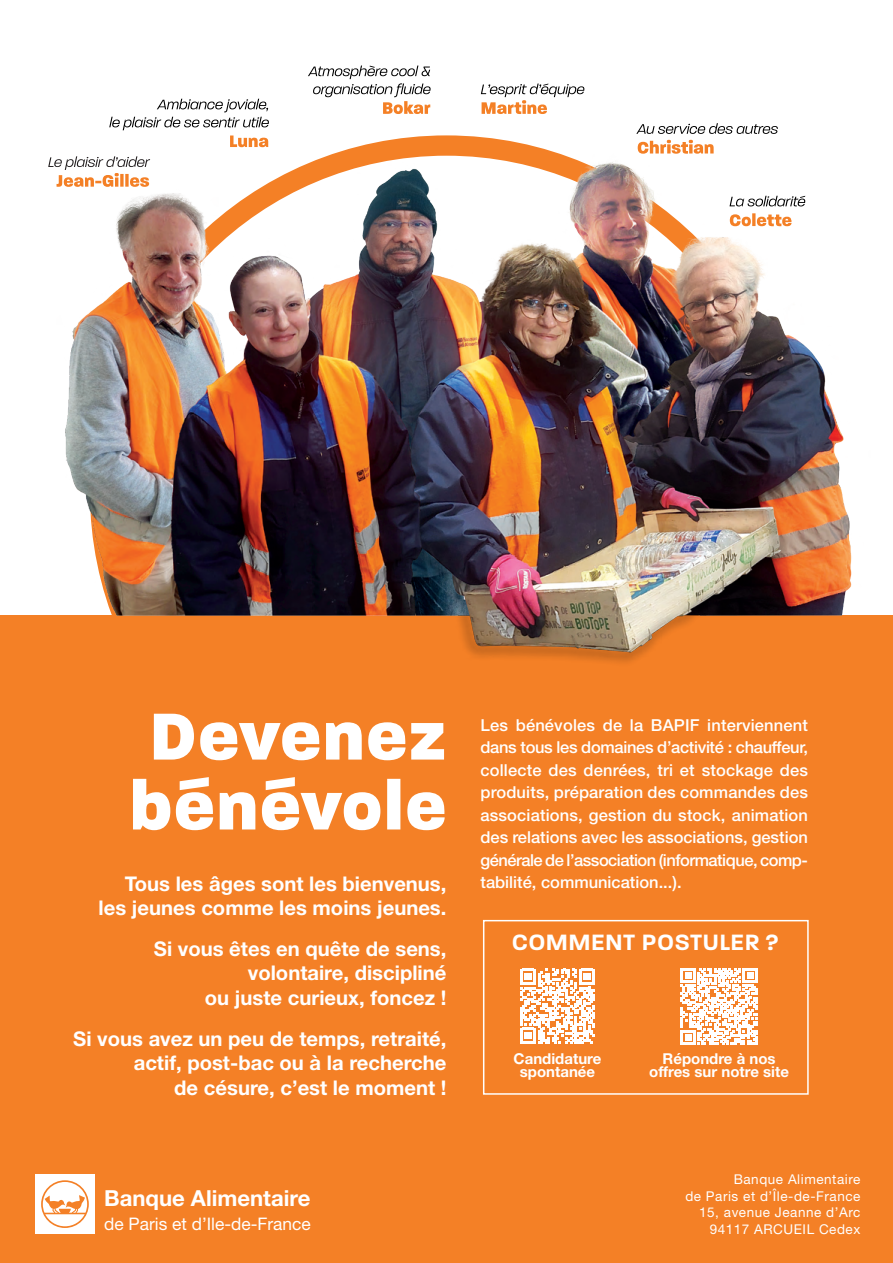
<style>
.page{position:relative;width:893px;height:1263px;background:#fff}
.page>*{position:absolute;margin:0;border:0;box-sizing:border-box;transform-origin:0 0}
.t1{font:600 24px "Paralucent";letter-spacing:.02em;color:#fff}
.t2{font:700 22.05px "Helvetica Neue LT Pro";color:#fff}
.t3{font:700 20.25px/24.3px "Helvetica Neue LT Pro";color:#fff;text-align:right}
.t4{font:17.4px "Helvetica Neue LT Pro";color:#fff}
.t5{font:500 16.5px/22.5px "Helvetica Neue LT Pro";letter-spacing:-.03em;color:#fff;text-align:justify}
.t6{font:700 15px/13.5px "Helvetica Neue LT Pro";color:#fff;text-align:center}
.t7{font:13.5px/16.5px "Helvetica Neue LT Pro";letter-spacing:.04em;color:#fff;text-align:right}
</style>
<div class="page">
<div style="left:0;top:615px;width:893px;height:648px;background:#f48026"></div>
<img style="left:65px;top:135px;width:787px;height:579px">
<svg style="left:520px;top:969px;width:75px;height:75px"></svg>
<svg style="left:681px;top:968px;width:76px;height:76px"></svg>
<svg style="left:133px;top:777px;width:312px;height:53px"></svg>
<svg style="left:154px;top:714px;width:290px;height:46px"></svg>
<div style="left:483px;top:920px;width:326px;height:175px;border:2px solid #fff"></div>
<svg style="left:730px;top:213px;width:62px;height:13px"></svg>
<svg style="left:729px;top:196px;width:77px;height:11px"></svg>
<svg style="left:109px;top:99px;width:160px;height:48px"></svg>
<svg style="left:638px;top:140px;width:76px;height:14px"></svg>
<svg style="left:636px;top:123px;width:142px;height:11px"></svg>
<svg style="left:481px;top:84px;width:104px;height:30px"></svg>
<svg style="left:308px;top:66px;width:123px;height:48px"></svg>
<div style="left:35px;top:1174px;width:60px;height:60px;background:#fff"></div>
<svg style="left:41px;top:1180px;width:48px;height:48px"></svg>
<svg style="left:48px;top:156px;width:102px;height:31px"></svg>
<p class="t3" style="left:99px;top:870px;width:349px">Tous les âges sont les bienvenus, les jeunes comme les moins jeunes.</p>
<p class="t3" style="left:154px;top:936px;width:294px">Si vous êtes en quête de sens, volontaire, discipliné<br>ou juste curieux, foncez !</p>
<p class="t3" style="left:73px;top:1026px;width:375px">Si vous avez un peu de temps, retraité, actif, post-bac ou à la recherche<br>de césure, c’est le moment !</p>
<h2 class="t2" style="left:104px;top:1184px;width:208px">Banque Alimentaire</h2>
<p class="t4" style="left:104px;top:1213px;width:208px">de Paris et d’Ile-de-France</p>
<p class="t5" style="left:480px;top:713px;width:329px">Les bénévoles de la BAPIF interviennent dans tous les domaines d’activité : chauffeur, collecte des denrées, tri et stockage des produits, préparation des commandes des associations, gestion du stock, animation des relations avec les associations, gestion générale de l’association (informatique, comp&shy;tabilité, communication...).</p>
<h1 class="t1" style="left:512px;top:927px;width:269px">COMMENT POSTULER ?</h1>
<p class="t6" style="left:514px;top:1051px;width:89px">Candidature spontanée</p>
<p class="t6" style="left:649px;top:1051px;width:141px">Répondre à nos offres sur notre site</p>
<p class="t7" style="left:685px;top:1171px;width:177px">Banque Alimentaire<br>de Paris et d’Île-de-France<br>15, avenue Jeanne d’Arc<br>94117 ARCUEIL Cedex</p>
</div>
